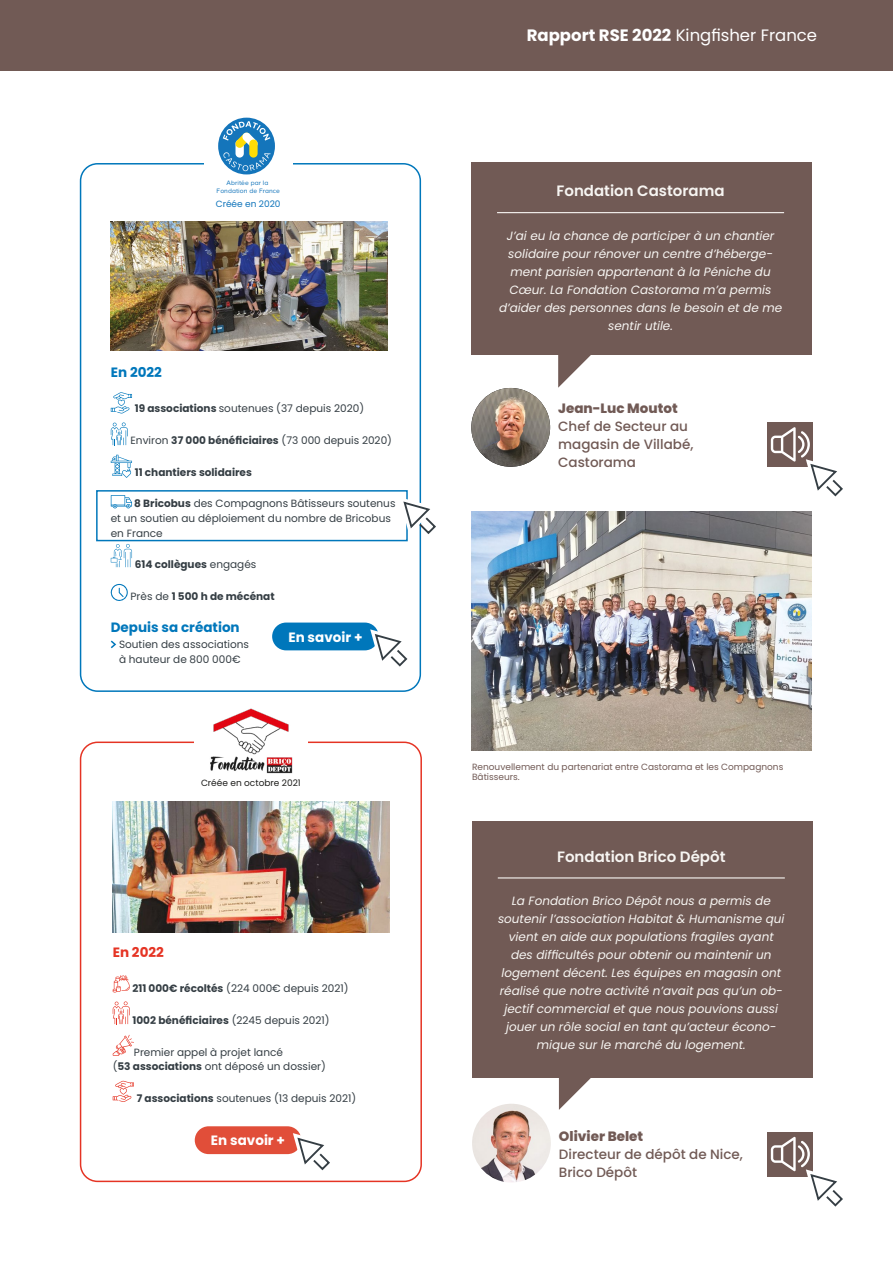
<style>
.page{position:relative;width:893px;height:1263px;background:#fff}
.page>*{position:absolute;margin:0;border:0;box-sizing:border-box;transform-origin:0 0}
.t1{font:16.5px "Poppins";color:#fff}
.t2{font:600 15px "Poppins";color:#f7f5f2}
.t3{font:500 13.5px/18px "Poppins";color:#715a55}
.t4{font:700 13.5px "Poppins";color:#07b}
.t5{font:700 13.5px "Poppins";color:#fff}
.t6{font:800 13.5px "Poppins";color:#715a55}
.t7{font:700 13.5px "Poppins";color:#e53424}
.t8{font:italic 12px/18px "Poppins";color:#f7f5f2;text-align:center}
.t9{font:10.5px/14.7px "Poppins";color:#353e44}
.t10{font:700 10.5px "Poppins";color:#353e44}
.t11{font:9px/10.8px "Poppins";color:#715a55}
.t12{font:9px "Poppins";color:#1d1d1b}
.t13{font:9px "Poppins";color:#1175bb}
.t14{font:6.6px/7.9px "Casto";letter-spacing:.01em;color:#1475bb;text-align:center}
.s1{font-weight:700}
.s2{font-weight:400}
.s3{font-weight:800}
</style>
<div class="page">
<div style="left:0;top:0;width:893px;height:70px;background:#715a55"></div>
<div style="left:471px;top:163px;width:341px;height:192px;background:#715a55"></div>
<svg style="left:558px;top:355px;width:33px;height:33px"></svg>
<img style="left:471px;top:388px;width:79px;height:79px;border-radius:39px">
<hr style="left:497px;top:212px;width:287px;height:1px;background:#f7f5f2">
<div style="left:472px;top:821px;width:340px;height:256px;background:#715a55"></div>
<svg style="left:559px;top:1077px;width:59px;height:33px"></svg>
<img style="left:472px;top:1104px;width:79px;height:78px;border-radius:39px">
<hr style="left:498px;top:877px;width:287px;height:1px;background:#f7f5f2">
<div style="left:80px;top:741px;width:342px;height:441px;border:2px solid #e53424;border-radius:17px"></div>
<div style="left:194px;top:732px;width:113px;height:47px;background:#fff"></div>
<img style="left:113px;top:801px;width:276px;height:132px">
<svg style="left:113px;top:975px;width:17px;height:17px"></svg>
<svg style="left:113px;top:1001px;width:17px;height:23px"></svg>
<svg style="left:113px;top:1035px;width:21px;height:21px"></svg>
<svg style="left:113px;top:1081px;width:21px;height:21px"></svg>
<img style="left:210px;top:708px;width:82px;height:66px">
<div style="left:80px;top:163px;width:341px;height:529px;border:2px solid #07b;border-radius:17px"></div>
<div style="left:205px;top:147px;width:88px;height:48px;background:#fff"></div>
<img style="left:111px;top:221px;width:276px;height:130px">
<svg style="left:111px;top:392px;width:21px;height:22px"></svg>
<svg style="left:111px;top:422px;width:17px;height:23px"></svg>
<svg style="left:111px;top:455px;width:21px;height:23px"></svg>
<svg style="left:111px;top:495px;width:21px;height:13px"></svg>
<svg style="left:111px;top:544px;width:21px;height:23px"></svg>
<svg style="left:110px;top:584px;width:18px;height:17px"></svg>
<svg style="left:110px;top:640px;width:7px;height:9px"></svg>
<div style="left:218px;top:118px;width:57px;height:56px;background:#1475bb;border-radius:50%"></div>
<svg style="left:223px;top:121px;width:48px;height:50px"></svg>
<div style="left:249px;top:140px;width:9px;height:18px;background:#ffdc05;border-radius:4px"></div>
<img style="left:471px;top:511px;width:340px;height:240px">
<div style="left:768px;top:422px;width:45px;height:44px;background:#715a55"></div>
<div style="left:768px;top:1132px;width:45px;height:44px;background:#715a55"></div>
<div style="left:272px;top:622px;width:107px;height:28px;background:#07b;border-radius:14px"></div>
<div style="left:195px;top:1126px;width:106px;height:28px;background:#e14e39;border-radius:14px"></div>
<svg style="left:366px;top:625px;width:42px;height:42px"></svg>
<svg style="left:288px;top:1128px;width:42px;height:43px"></svg>
<svg style="left:771px;top:1137px;width:72px;height:70px"></svg>
<svg style="left:771px;top:427px;width:72px;height:70px"></svg>
<div style="left:96px;top:490px;width:312px;height:51px;border:2px solid #07b"></div>
<svg style="left:394px;top:492px;width:42px;height:45px"></svg>
<p class="t14" style="left:217px;top:179px;width:65px">Abritée par la<br>Fondation de France</p>
<p class="t13" style="left:216px;top:199px;width:66px">Créée en 2020</p>
<p class="t4" style="left:111px;top:364px;width:53px">En 2022</p>
<p class="t9" style="left:135px;top:401px;width:231px"><span class="s1">19 associations</span> soutenues (37 depuis 2020)</p>
<p class="t9" style="left:131px;top:433px;width:263px">Environ <span class="s1">37 000 bénéficiaires</span> (73 000 depuis 2020)</p>
<p class="t10" style="left:135px;top:466px;width:119px">11 chantiers solidaires</p>
<p class="t9" style="left:111px;top:496px;width:286px;text-indent:23px"><span class="s1">8 Bricobus</span> des Compagnons Bâtisseurs soutenus et un soutien au déploiement du nombre de Bricobus en France</p>
<p class="t10" style="left:135px;top:558px;width:123px">614 collègues <span class="s2">engagés</span></p>
<p class="t10" style="left:131px;top:590px;width:146px"><span class="s2">Près de</span> 1 500 h de mécénat</p>
<p class="t4" style="left:111px;top:619px;width:130px">Depuis sa création</p>
<p class="t9" style="left:119px;top:637px;width:132px">Soutien des associations à hauteur de 800 000€</p>
<p class="t5" style="left:288px;top:629px;width:76px">En savoir +</p>
<p class="t12" style="left:201px;top:778px;width:101px">Créée en octobre 2021</p>
<p class="t7" style="left:113px;top:944px;width:53px">En 2022</p>
<p class="t9" style="left:133px;top:981px;width:218px"><span class="s1">211 000€ récoltés</span> (224 000€ depuis 2021)</p>
<p class="t10" style="left:133px;top:1014px;width:199px">1002 bénéficiaires <span class="s2">(2245 depuis 2021)</span></p>
<p class="t9" style="left:113px;top:1045px;width:215px;text-indent:21px">Premier appel à projet lancé<br>(<span class="s1">53 associations</span> ont déposé un dossier)</p>
<p class="t9" style="left:137px;top:1091px;width:221px"><span class="s1">7 associations</span> soutenues (13 depuis 2021)</p>
<p class="t5" style="left:211px;top:1133px;width:76px">En savoir +</p>
<p class="t1" style="left:527px;top:25px;width:292px"><span class="s1">Rapport RSE 2022</span> Kingfisher France</p>
<p class="t2" style="left:556px;top:182px;width:170px">Fondation Castorama</p>
<p class="t8" style="left:499px;top:227px;width:285px">J’ai eu la chance de participer à un chantier solidaire pour rénover un centre d’héberge&shy;ment parisien appartenant à la Péniche du Cœur. La Fondation Castorama m’a permis d’aider des personnes dans le besoin et de me sentir utile.</p>
<p class="t6" style="left:558px;top:400px;width:121px">Jean-Luc Moutot</p>
<p class="t3" style="left:558px;top:417px;width:137px">Chef de Secteur au magasin de Villabé,<br>Castorama</p>
<p class="t11" style="left:472px;top:761px;width:313px">Renouvellement du partenariat entre Castorama et les Compagnons<br>Bâtisseurs.</p>
<p class="t2" style="left:557px;top:847px;width:170px">Fondation Brico Dépôt</p>
<p class="t8" style="left:498px;top:892px;width:288px">La Fondation Brico Dépôt nous a permis de soutenir l’association Habitat &amp; Humanisme qui vient en aide aux populations fragiles ayant des difficultés pour obtenir ou maintenir un logement décent. Les équipes en magasin ont réalisé que notre activité n’avait pas qu’un ob&shy;jectif commercial et que nous pouvions aussi jouer un rôle social en tant qu’acteur écono&shy;mique sur le marché du logement.</p>
<p class="t3" style="left:559px;top:1127px;width:186px"><span class="s3">Olivier Belet<br></span>Directeur de dépôt de Nice,<br>Brico Dépôt</p>
</div>
